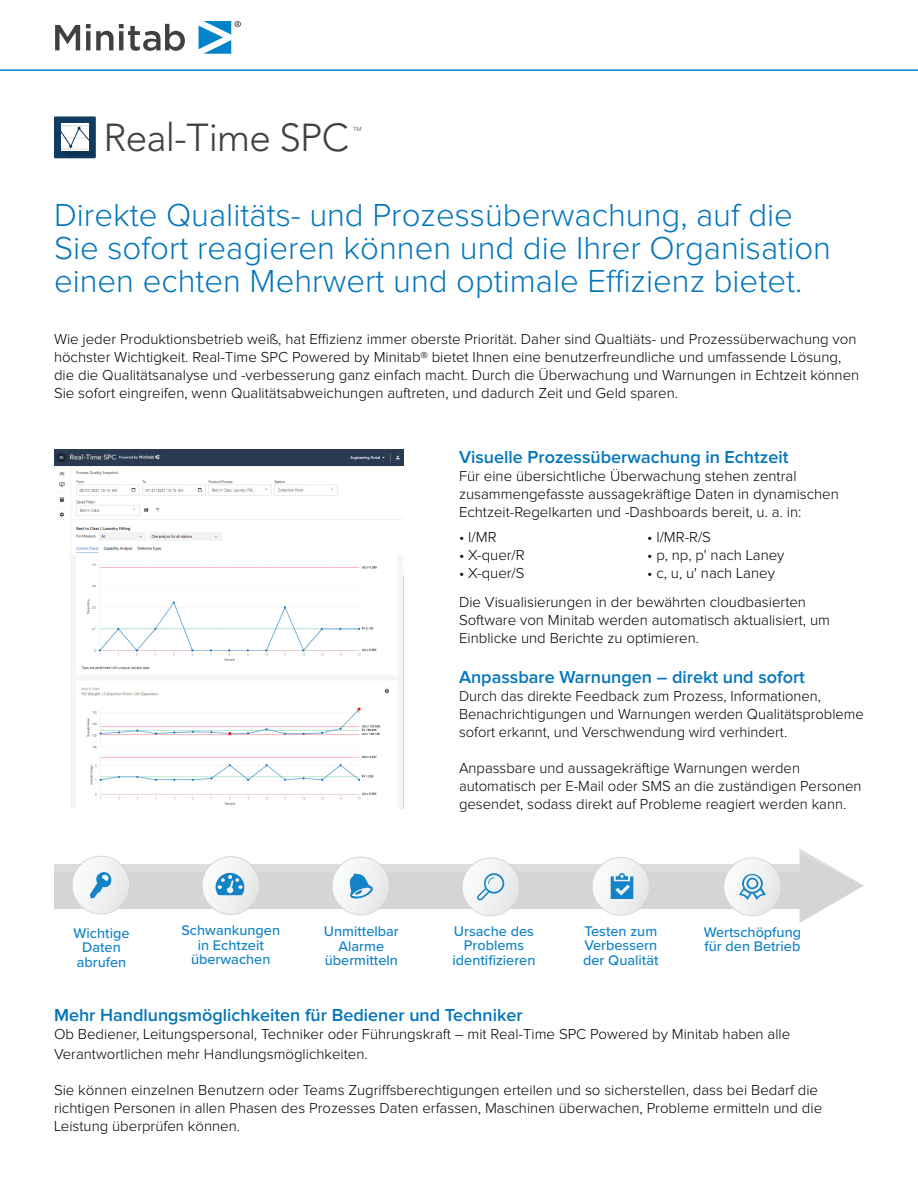
<style>
.page{position:relative;width:918px;height:1188px;background:#fff}
.page>*{position:absolute;margin:0;border:0;box-sizing:border-box;transform-origin:0 0}
.t1{font:300 38.7px "Avenir LT Std";letter-spacing:-.02em;color:#414142}
.t2{font:300 33px/33px "Proxima Nova";color:#0276bb}
.t3{font:600 18px "Proxima Nova";color:#0276bb}
.t4{font:300 15px/18px "Proxima Nova";color:#000}
.t5{font:500 14.55px/14.5px "Proxima Nova";color:#1183c6;text-align:center}
.t6{font:300 5.7px "Avenir LT Std";color:#424243}
</style>
<div class="page">
<div style="left:54px;top:864px;width:746px;height:44px;background:#d6d4d4"></div>
<div style="left:54px;top:864px;width:746px;height:8px;background:#dedcdc"></div>
<svg style="left:457px;top:857px;width:67px;height:59px"></svg>
<svg style="left:719px;top:857px;width:67px;height:59px"></svg>
<svg style="left:587px;top:857px;width:67px;height:59px"></svg>
<svg style="left:327px;top:856px;width:67px;height:60px"></svg>
<svg style="left:197px;top:856px;width:67px;height:59px"></svg>
<svg style="left:67px;top:856px;width:67px;height:59px"></svg>
<svg style="left:800px;top:849px;width:64px;height:74px"></svg>
<hr style="left:0;top:69px;width:918px;height:2px;background:#0083ca">
<svg style="left:199px;top:21px;width:42px;height:33px"></svg>
<svg style="left:55px;top:25px;width:25px;height:25px"></svg>
<svg style="left:86px;top:24px;width:27px;height:26px"></svg>
<svg style="left:119px;top:24px;width:66px;height:27px"></svg>
<img style="left:54px;top:449px;width:349px;height:359px">
<div style="left:54px;top:116px;width:42px;height:42px;background:#103c61"></div>
<div style="left:61px;top:124px;width:28px;height:27px;background:#e9e7e6"></div>
<svg style="left:61px;top:126px;width:35px;height:32px"></svg>
<h1 class="t1" style="left:104px;top:115px;width:247px">Real-Time SPC</h1>
<p class="t6" style="left:353px;top:126px;width:10px">TM</p>
<h2 class="t2" style="left:54px;top:200px;width:779px">Direkte Qualitäts- und Prozessüberwachung, auf die<br>Sie sofort reagieren können und die Ihrer Organisation einen echten Mehrwert und optimale Effizienz bietet.</h2>
<p class="t4" style="left:54px;top:331px;width:807px">Wie jeder Produktionsbetrieb weiß, hat Effizienz immer oberste Priorität. Daher sind Qualtiäts- und Prozessüberwachung von höchster Wichtigkeit. Real-Time SPC Powered by Minitab® bietet Ihnen eine benutzerfreundliche und umfassende Lösung, die die Qualitätsanalyse und -verbesserung ganz einfach macht. Durch die Überwachung und Warnungen in Echtzeit können Sie sofort eingreifen, wenn Qualitätsabweichungen auftreten, und dadurch Zeit und Geld sparen.</p>
<p class="t3" style="left:459px;top:447px;width:331px">Visuelle Prozessüberwachung in Echtzeit</p>
<p class="t4" style="left:459px;top:468px;width:381px">Für eine übersichtliche Überwachung stehen zentral zusammengefasste aussagekräftige Daten in dynamischen<br>Echtzeit-Regelkarten und -Dashboards bereit, u. a. in:</p>
<p class="t4" style="left:459px;top:529px;width:39px">• I/MR</p>
<p class="t4" style="left:459px;top:547px;width:67px">• X-quer/R</p>
<p class="t4" style="left:459px;top:565px;width:67px">• X-quer/S</p>
<p class="t4" style="left:647px;top:529px;width:65px">• I/MR-R/S</p>
<p class="t4" style="left:647px;top:547px;width:139px">• p, np, p' nach Laney</p>
<p class="t4" style="left:647px;top:565px;width:129px">• c, u, u' nach Laney</p>
<p class="t4" style="left:459px;top:594px;width:373px">Die Visualisierungen in der bewährten cloudbasierten<br>Software von Minitab werden automatisch aktualisiert, um<br>Einblicke und Berichte zu optimieren.</p>
<p class="t3" style="left:459px;top:667px;width:348px">Anpassbare Warnungen – direkt und sofort</p>
<p class="t4" style="left:459px;top:688px;width:406px">Durch das direkte Feedback zum Prozess, Informationen,<br>Benachrichtigungen und Warnungen werden Qualitätsprobleme sofort erkannt, und Verschwendung wird verhindert.</p>
<p class="t4" style="left:459px;top:760px;width:404px">Anpassbare und aussagekräftige Warnungen werden automatisch per E-Mail oder SMS an die zuständigen Personen gesendet, sodass direkt auf Probleme reagiert werden kann.</p>
<p class="t5" style="left:74px;top:925px;width:57px">Wichtige<br>Daten abrufen</p>
<p class="t5" style="left:181px;top:923px;width:100px">Schwankungen in Echtzeit überwachen</p>
<p class="t5" style="left:583px;top:923px;width:77px;text-align:justify">Testen zum Verbessern der Qualität</p>
<p class="t5" style="left:704px;top:924px;width:99px;text-align:left">Wertschöpfung für den Betrieb</p>
<p class="t5" style="left:324px;top:924px;width:76px">Unmittelbar<br>Alarme übermitteln</p>
<p class="t5" style="left:453px;top:923px;width:84px">Ursache des<br>Problems identifizieren</p>
<p class="t3" style="left:54px;top:1004px;width:470px">Mehr Handlungsmöglichkeiten für Bediener und Techniker</p>
<p class="t4" style="left:54px;top:1024px;width:738px;line-height:19.8px">Ob Bediener, Leitungspersonal, Techniker oder Führungskraft – mit Real-Time SPC Powered by Minitab haben alle<br>Verantwortlichen mehr Handlungsmöglichkeiten.</p>
<p class="t4" style="left:54px;top:1081px;width:770px">Sie können einzelnen Benutzern oder Teams Zugriffsberechtigungen erteilen und so sicherstellen, dass bei Bedarf die richtigen Personen in allen Phasen des Prozesses Daten erfassen, Maschinen überwachen, Probleme ermitteln und die<br>Leistung überprüfen können.</p>
</div>
